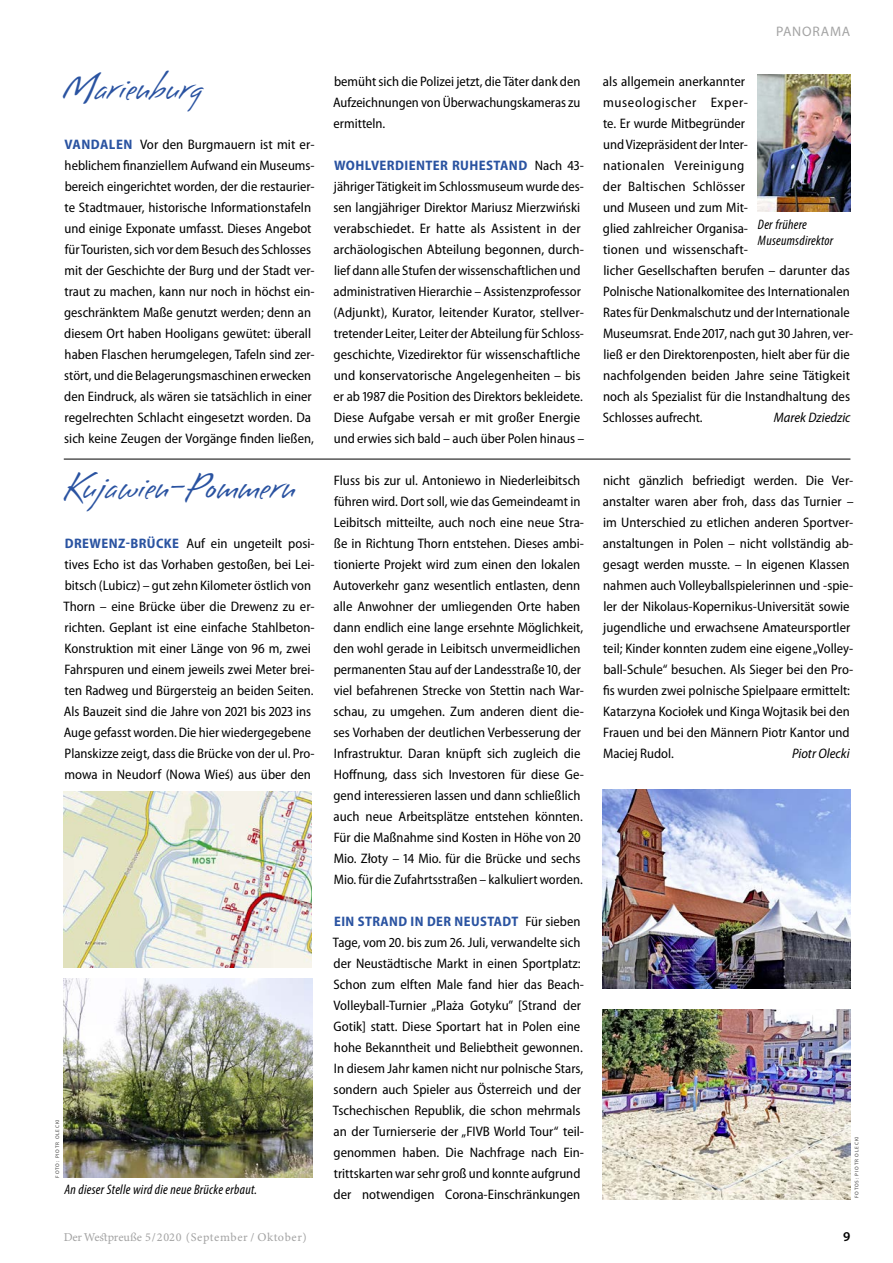
<style>
.page{position:relative;width:893px;height:1263px;background:#fff}
.page>*{position:absolute;margin:0;border:0;box-sizing:border-box;transform-origin:0 0}
.t1{font:48px "Brisa Alternates";color:#2a53a1}
.t2{font:semi-condensed 13.8px/21px "Myriad Pro";color:#000}
.t3{font:italic condensed 13.8px/16.5px "Myriad Pro";letter-spacing:.02em;color:#000}
.t4{font:italic semi-condensed 13.8px "Myriad Pro";color:#000}
.t5{font:13.8px "Myriad Pro";letter-spacing:.06em;color:#a4a4a4}
.t6{font:600 13.5px "Myriad Pro";color:#000}
.t7{font:12px "Minion Pro Capt";letter-spacing:.04em;color:#a4a4a4}
.t8{font:5.25px "Myriad Pro";letter-spacing:.16em;color:#3e3e3d}
.s1{font-weight:700;color:#2a53a1}
</style>
<div class="page">
<img style="left:64px;top:978px;width:249px;height:200px">
<img style="left:64px;top:791px;width:248px;height:177px">
<img style="left:602px;top:789px;width:248px;height:200px">
<hr style="left:64px;top:459px;width:786px;height:1px;background:#000">
<img style="left:758px;top:74px;width:92px;height:137px">
<img style="left:602px;top:1010px;width:248px;height:189px">
<h1 class="t1" style="left:64px;top:64px;width:140px">Marienburg</h1>
<p class="t2" style="left:64px;top:134px;width:252px"><span class="s1">VANDALEN</span> Vor den Burgmauern ist mit er&shy;heblichem finanziellem Aufwand ein Museums&shy;bereich eingerichtet worden, der die restaurier&shy;te Stadtmauer, historische Informationstafeln und einige Exponate umfasst. Dieses Angebot für Touristen, sich vor dem Besuch des Schlosses mit der Geschichte der Burg und der Stadt ver&shy;traut zu machen, kann nur noch in höchst ein&shy;geschränktem Maße genutzt werden; denn an diesem Ort haben Hooligans gewütet: überall haben Flaschen herumgelegen, Tafeln sind zer&shy;stört, und die Belagerungsmaschinen erwecken den Eindruck, als wären sie tatsächlich in einer regelrechten Schlacht eingesetzt worden. Da sich keine Zeugen der Vorgänge finden ließen,</p>
<h1 class="t1" style="left:64px;top:463px;width:233px">Kujawien-Pommern</h1>
<p class="t2" style="left:64px;top:533px;width:253px"><span class="s1">DREWENZ-BRÜCKE</span> Auf ein ungeteilt posi&shy;tives Echo ist das Vorhaben gestoßen, bei Lei&shy;bitsch (Lubicz) – gut zehn Kilometer östlich von Thorn – eine Brücke über die Drewenz zu er&shy;richten. Geplant ist eine einfache Stahlbeton-Konstruktion mit einer Länge von 96 m, zwei Fahrspuren und einem jeweils zwei Meter brei&shy;ten Radweg und Bürgersteig an beiden Seiten.<br>Als Bauzeit sind die Jahre von 2021 bis 2023 ins Auge gefasst worden. Die hier wiedergegebene Planskizze zeigt, dass die Brücke von der ul. Pro&shy;mowa in Neudorf (Nowa Wieś) aus über den</p>
<p class="t8" style="left:54px;top:1177px;width:60px;rotate:-90deg">FOTO: PIOTR OLECKI</p>
<p class="t3" style="left:64px;top:1181px;width:194px">An dieser Stelle wird die neue Brücke erbaut.</p>
<p class="t2" style="left:333px;top:71px;width:249px;text-align:justify">bemüht sich die Polizei jetzt, die Täter dank den Aufzeichnungen von Überwachungskameras zu ermitteln.</p>
<p class="t2" style="left:333px;top:155px;width:252px"><span class="s1">WOHLVERDIENTER RUHESTAND</span> Nach 43- jähriger Tätigkeit im Schlossmuseum wurde des&shy;sen langjähriger Direktor Mariusz Mierzwiński verabschiedet. Er hatte als Assistent in der archäologischen Abteilung begonnen, durch&shy;lief dann alle Stufen der wissenschaftlichen und administrativen Hierarchie – Assistenzprofessor (Adjunkt), Kurator, leitender Kurator, stellver&shy;tretender Leiter, Leiter der Abteilung für Schloss&shy;geschichte, Vizedirektor für wissenschaftliche und konservatorische Angelegenheiten – bis er ab 1987 die Position des Direktors bekleidete.<br>Diese Aufgabe versah er mit großer Energie und erwies sich bald – auch über Polen hinaus –</p>
<p class="t2" style="left:333px;top:470px;width:252px">Fluss bis zur ul. Antoniewo in Niederleibitsch führen wird. Dort soll, wie das Gemeindeamt in Leibitsch mitteilte, auch noch eine neue Stra&shy;ße in Richtung Thorn entstehen. Dieses ambi&shy;tionierte Projekt wird zum einen den lokalen Autoverkehr ganz wesentlich entlasten, denn alle Anwohner der umliegenden Orte haben dann endlich eine lange ersehnte Möglichkeit, den wohl gerade in Leibitsch unvermeidlichen permanenten Stau auf der Landesstraße 10, der viel befahrenen Strecke von Stettin nach War&shy;schau, zu umgehen. Zum anderen dient die&shy;ses Vorhaben der deutlichen Verbesserung der Infrastruktur. Daran knüpft sich zugleich die Hoffnung, dass sich Investoren für diese Ge&shy;gend interessieren lassen und dann schließlich auch neue Arbeitsplätze entstehen könnten.<br>Für die Maßnahme sind Kosten in Höhe von 20<br>Mio. Złoty – 14 Mio. für die Brücke und sechs Mio. für die Zufahrtsstraßen – kalkuliert worden.</p>
<p class="t2" style="left:333px;top:911px;width:253px"><span class="s1">EIN STRAND IN DER NEUSTADT</span> Für sieben Tage, vom 20. bis zum 26. Juli, verwandelte sich der Neustädtische Markt in einen Sportplatz:<br>Schon zum elften Male fand hier das Beach-Volleyball-Turnier „Plaża Gotyku” [Strand der Gotik] statt. Diese Sportart hat in Polen eine hohe Bekanntheit und Beliebtheit gewonnen.<br>In diesem Jahr kamen nicht nur polnische Stars, sondern auch Spieler aus Österreich und der Tschechischen Republik, die schon mehrmals an der Turnierserie der „FIVB World Tour“ teil&shy;genommen haben. Die Nachfrage nach Ein&shy;trittskarten war sehr groß und konnte aufgrund der notwendigen Corona-Einschränkungen</p>
<p class="t5" style="left:776px;top:23px;width:76px">PANORAMA</p>
<p class="t2" style="left:603px;top:71px;width:252px">als allgemein anerkannter<br>museologischer Exper-<br>te. Er wurde Mitbegründer<br>und Vizepräsident der Inter-<br>nationalen Vereinigung<br>der Baltischen Schlösser<br>und Museen und zum Mit-<br>glied zahlreicher Organisa-<br>tionen und wissenschaft-<br>licher Gesellschaften berufen – darunter das Polnische Nationalkomitee des Internationalen Rates für Denkmalschutz und der Internationale Museumsrat. Ende 2017, nach gut 30 Jahren, ver&shy;ließ er den Direktorenposten, hielt aber für die nachfolgenden beiden Jahre seine Tätigkeit noch als Spezialist für die Instandhaltung des Schlosses aufrecht.</p>
<p class="t3" style="left:758px;top:216px;width:77px">Der frühere<br>Museumsdirektor</p>
<p class="t4" style="left:774px;top:408px;width:78px">Marek Dziedzic</p>
<p class="t2" style="left:603px;top:470px;width:252px">nicht gänzlich befriedigt werden. Die Ver&shy;anstalter waren aber froh, dass das Turnier – im Unterschied zu etlichen anderen Sportver&shy;anstaltungen in Polen – nicht vollständig ab&shy;gesagt werden musste. – In eigenen Klassen nahmen auch Volleyballspielerinnen und -spie&shy;ler der Nikolaus-Kopernikus-Universität sowie jugendliche und erwachsene Amateursportler teil; Kinder konnten zudem eine eigene „Volley&shy;ball-Schule“ besuchen. Als Sieger bei den Pro&shy;fis wurden zwei polnische Spielpaare ermittelt:<br>Katarzyna Kociołek und Kinga Wojtasik bei den Frauen und bei den Männern Piotr Kantor und Maciej Rudol.</p>
<p class="t4" style="left:792px;top:744px;width:59px">Piotr Olecki</p>
<p class="t8" style="left:853px;top:1198px;width:63px;rotate:-90deg">FOTOS: PIOTR OLECKI</p>
<p class="t7" style="left:64px;top:1228px;width:245px">Der Westpreuße 5/2020 (September / Oktober)</p>
<p class="t6" style="left:843px;top:1227px;width:9px">9</p>
</div>
